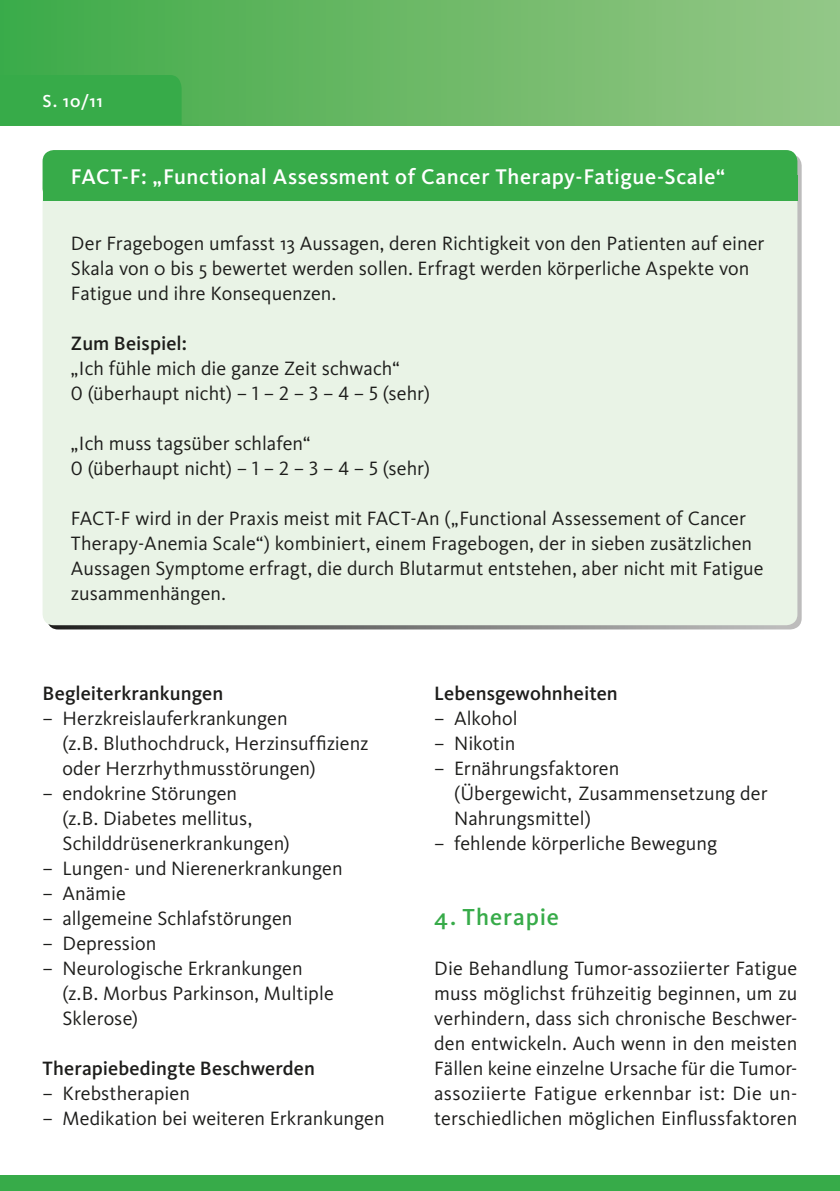
<style>
.page{position:relative;width:840px;height:1191px;background:#fff}
.page>*{position:absolute;margin:0;border:0;box-sizing:border-box;transform-origin:0 0}
.t1{font:500 24px "Kievit";letter-spacing:.04em;color:#37ab49}
.t2{font:500 22px "Kievit Pro";letter-spacing:.025em;color:#fff}
.t3{font:20px/25px "Kievit";color:#1d1d1b}
.t4{font:500 20px "Kievit";letter-spacing:.005em;color:#1d1d1b}
.t5{font:500 18px "Kievit";color:#fff}
.s1{font-family:"Kievit Regular SC"}
</style>
<div class="page">
<div style="left:0;top:0;width:839px;height:125px;background:linear-gradient(to right,#3eab48,#97c786)"></div>
<div style="left:0;top:1175px;width:839px;height:16px;background:#37ab49"></div>
<div style="left:43px;top:173px;width:754px;height:452px;background:#e9f3e6;border-radius:11px"></div>
<div style="left:43px;top:150px;width:754px;height:50px;background:#37ab49;border-radius:11px"></div>
<div style="left:43px;top:175px;width:754px;height:25px;background:#37ab49"></div>
<svg style="left:0;top:75px;width:198px;height:50px;background:#39ab4a"></svg>
<p class="t5" style="left:42px;top:90px;width:62px">S. 10/11</p>
<p class="t2" style="left:71px;top:163px;width:655px">FACT-F: „Functional Assessment of Cancer Therapy-Fatigue-Scale“</p>
<p class="t3" style="left:71px;top:231px;width:694px">Der Fragebogen umfasst 13 Aussagen, deren Richtigkeit von den Patienten auf einer<br>Skala von 0 bis 5 bewertet werden sollen. Erfragt werden körperliche Aspekte von<br>Fatigue und ihre Konsequenzen.</p>
<p class="t4" style="left:71px;top:332px;width:117px">Zum Beispiel:</p>
<p class="t3" style="left:71px;top:356px;width:360px">„Ich fühle mich die ganze Zeit schwach“<br><span class="s1">0</span> (überhaupt nicht) <span class="s1">– 1 – 2 – 3 – 4 – 5</span> (sehr)</p>
<p class="t3" style="left:71px;top:431px;width:360px">„Ich muss tagsüber schlafen“<br><span class="s1">0</span> (überhaupt nicht) <span class="s1">– 1 – 2 – 3 – 4 – 5</span> (sehr)</p>
<p class="t3" style="left:71px;top:506px;width:694px">FACT-F wird in der Praxis meist mit FACT-An („Functional Assessement of Cancer Therapy-Anemia Scale“) kombiniert, einem Fragebogen, der in sieben zusätzlichen Aussagen Symptome erfragt, die durch Blutarmut entstehen, aber nicht mit Fatigue zusammenhängen.</p>
<p class="t4" style="left:42px;top:682px;width:182px">Begleiterkrankungen</p>
<p class="t3" style="left:62px;top:706px;width:308px;text-indent:-20px">– Herzkreislauferkrankungen<br>(z.B. Bluthochdruck, Herzinsuffizienz oder Herzrhythmusstörungen)</p>
<p class="t3" style="left:62px;top:781px;width:229px;text-indent:-20px">– endokrine Störungen<br>(z.B. Diabetes mellitus,<br>Schilddrüsenerkrankungen)</p>
<p class="t3" style="left:42px;top:856px;width:301px">– Lungen- und Nierenerkrankungen</p>
<p class="t3" style="left:42px;top:881px;width:85px">– Anämie</p>
<p class="t3" style="left:42px;top:906px;width:251px">– allgemeine Schlafstörungen</p>
<p class="t3" style="left:43px;top:931px;width:115px">– Depression</p>
<p class="t3" style="left:62px;top:956px;width:273px;text-indent:-20px">– Neurologische Erkrankungen (z.B. Morbus Parkinson, Multiple<br>Sklerose)</p>
<p class="t4" style="left:42px;top:1057px;width:274px">Therapiebedingte Beschwerden</p>
<p class="t3" style="left:42px;top:1081px;width:149px">– Krebstherapien</p>
<p class="t3" style="left:42px;top:1106px;width:343px">– Medikation bei weiteren Erkrankungen</p>
<p class="t4" style="left:434px;top:682px;width:185px">Lebensgewohnheiten</p>
<p class="t3" style="left:434px;top:706px;width:85px">– Alkohol</p>
<p class="t3" style="left:434px;top:731px;width:83px">– Nikotin</p>
<p class="t3" style="left:454px;top:756px;width:315px;text-indent:-20px">– Ernährungsfaktoren<br>(Übergewicht, Zusammensetzung der<br>Nahrungsmittel)</p>
<p class="t3" style="left:434px;top:831px;width:284px">– fehlende körperliche Bewegung</p>
<p class="t1" style="left:434px;top:903px;width:126px">4. Therapie</p>
<p class="t3" style="left:434px;top:956px;width:364px;text-align:justify">Die Behandlung Tumor-assoziierter Fatigue muss möglichst frühzeitig beginnen, um zu verhindern, dass sich chronische Beschwer&shy;den entwickeln. Auch wenn in den meisten Fällen keine einzelne Ursache für die Tumor&shy;assoziierte Fatigue erkennbar ist: Die un&shy;terschiedlichen möglichen Einflussfaktoren</p>
</div>
